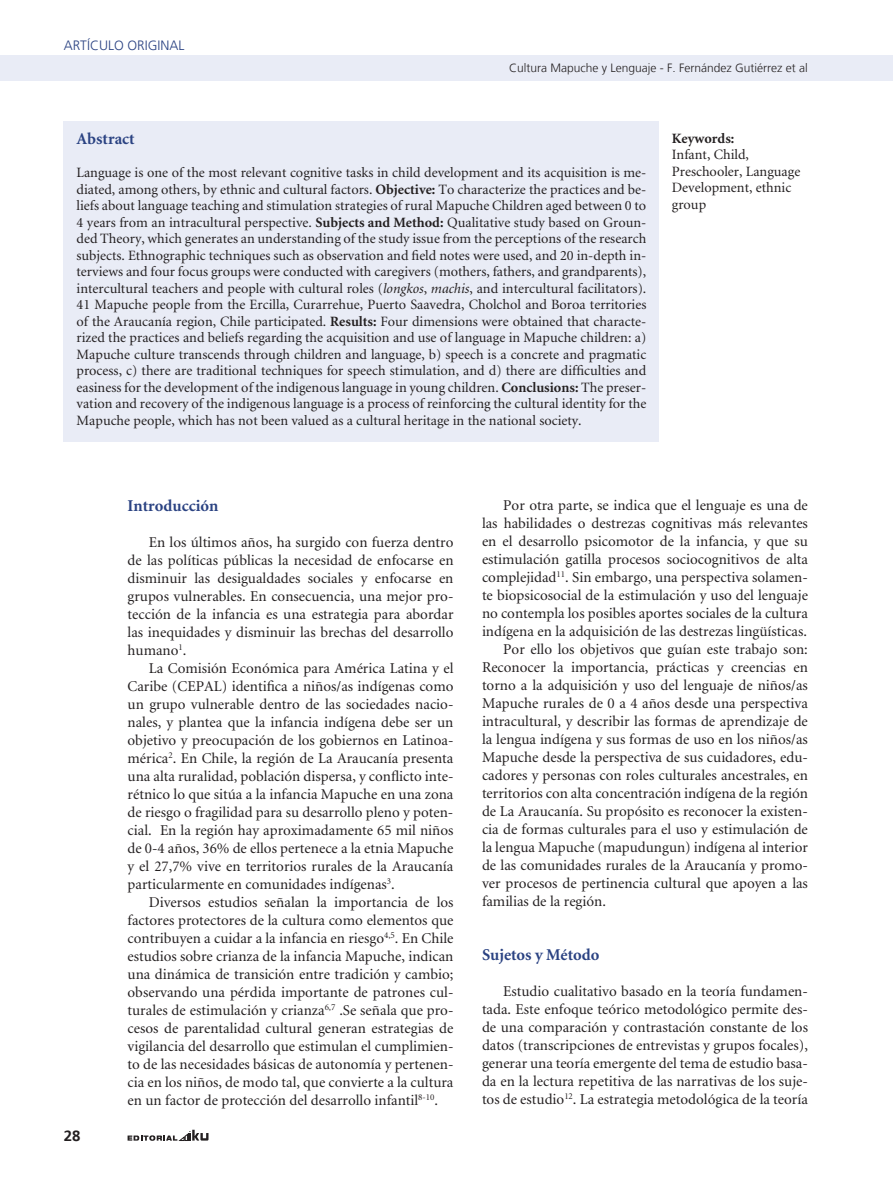
<style>
.page{position:relative;width:893px;height:1191px;background:#fff}
.page>*{position:absolute;margin:0;border:0;box-sizing:border-box;transform-origin:0 0}
.t1{font:700 16.5px "Minion";color:#2a4282}
.t2{font:15px/18px "Minion";color:#231f20;text-align:justify}
.t3{font:700 15px "Frutiger LT";color:#231f20}
.t4{font:14.25px/16.5px "Minion";color:#231f20}
.t5{font:700 14.25px "Minion";color:#231f20}
.t6{font:300 13.5px "Frutiger LT";color:#2a4282}
.t7{font:300 12px "Frutiger LT";color:#231f20}
.s1{font-weight:700}
.s2{font-style:italic}
</style>
<div class="page">
<div style="left:0;top:55px;width:893px;height:26px;background:#e9ecf6"></div>
<svg style="left:128px;top:1129px;width:81px;height:11px"></svg>
<div style="left:64px;top:121px;width:595px;height:321px;background:#e9ecf6"></div>
<p class="t6" style="left:64px;top:38px;width:122px">Artículo Original</p>
<p class="t7" style="left:509px;top:61px;width:300px">Cultura Mapuche y Lenguaje - F. Fernández Gutiérrez et al</p>
<p class="t1" style="left:77px;top:130px;width:60px">Abstract</p>
<p class="t4" style="left:77px;top:165px;width:571px;text-align:justify">Language is one of the most relevant cognitive tasks in child development and its acquisition is me&shy;diated, among others, by ethnic and cultural factors. <span class="s1">Objective:</span> To characterize the practices and be&shy;liefs about language teaching and stimulation strategies of rural Mapuche Children aged between 0 to 4 years from an intracultural perspective. <span class="s1">Subjects and Method:</span> Qualitative study based on Groun&shy;ded Theory, which generates an understanding of the study issue from the perceptions of the research subjects. Ethnographic techniques such as observation and field notes were used, and 20 in-depth in&shy;terviews and four focus groups were conducted with caregivers (mothers, fathers, and grandparents), intercultural teachers and people with cultural roles (<span class="s2">longkos</span>, <span class="s2">machis</span>, and intercultural facilitators).<br>41 Mapuche people from the Ercilla, Curarrehue, Puerto Saavedra, Cholchol and Boroa territories of the Araucanía region, Chile participated. <span class="s1">Results:</span> Four dimensions were obtained that characte&shy;rized the practices and beliefs regarding the acquisition and use of language in Mapuche children: a)<br>Mapuche culture transcends through children and language, b) speech is a concrete and pragmatic process, c) there are traditional techniques for speech stimulation, and d) there are difficulties and easiness for the development of the indigenous language in young children. <span class="s1">Conclusions:</span> The preser&shy;vation and recovery of the indigenous language is a process of reinforcing the cultural identity for the Mapuche people, which has not been valued as a cultural heritage in the national society.</p>
<p class="t5" style="left:672px;top:131px;width:64px">Keywords:</p>
<p class="t4" style="left:672px;top:147px;width:130px">Infant, Child,<br>Preschooler, Language<br>Development, ethnic group</p>
<p class="t3" style="left:64px;top:1127px;width:18px">28</p>
<p class="t1" style="left:128px;top:497px;width:92px">Introducción</p>
<p class="t2" style="left:128px;top:533px;width:327px;text-indent:21px">En los últimos años, ha surgido con fuerza dentro de las políticas públicas la necesidad de enfocarse en disminuir las desigualdades sociales y enfocarse en grupos vulnerables. En consecuencia, una mejor pro&shy;tección de la infancia es una estrategia para abordar las inequidades y disminuir las brechas del desarrollo humano<sup>1</sup>.</p>
<p class="t2" style="left:128px;top:659px;width:327px;text-indent:21px">La Comisión Económica para América Latina y el Caribe (CEPAL) identifica a niños/as indígenas como un grupo vulnerable dentro de las sociedades nacio&shy;nales, y plantea que la infancia indígena debe ser un objetivo y preocupación de los gobiernos en Latinoa&shy;mérica<sup>2</sup>. En Chile, la región de La Araucanía presenta una alta ruralidad, población dispersa, y conflicto inte&shy;rétnico lo que sitúa a la infancia Mapuche en una zona de riesgo o fragilidad para su desarrollo pleno y poten&shy;cial. En la región hay aproximadamente 65 mil niños de 0-4 años, 36% de ellos pertenece a la etnia Mapuche y el 27,7% vive en territorios rurales de la Araucanía particularmente en comunidades indígenas<sup>3</sup>.</p>
<p class="t2" style="left:128px;top:893px;width:327px;text-indent:21px">Diversos estudios señalan la importancia de los factores protectores de la cultura como elementos que contribuyen a cuidar a la infancia en riesgo<sup>4,5</sup>. En Chile estudios sobre crianza de la infancia Mapuche, indican una dinámica de transición entre tradición y cambio; observando una pérdida importante de patrones cul&shy;turales de estimulación y crianza<sup>6,7</sup> .Se señala que pro&shy;cesos de parentalidad cultural generan estrategias de vigilancia del desarrollo que estimulan el cumplimien&shy;to de las necesidades básicas de autonomía y pertenen&shy;cia en los niños, de modo tal, que convierte a la cultura en un factor de protección del desarrollo infantil<sup>8-10</sup>.</p>
<p class="t2" style="left:503px;top:496px;width:306px">Por otra parte, se indica que el lenguaje es una de</p>
<p class="t2" style="left:482px;top:514px;width:327px">las habilidades o destrezas cognitivas más relevantes</p>
<p class="t2" style="left:482px;top:532px;width:327px">en el desarrollo psicomotor de la infancia, y que su</p>
<p class="t2" style="left:482px;top:550px;width:327px">estimulación gatilla procesos sociocognitivos de alta</p>
<p class="t2" style="left:482px;top:568px;width:327px">complejidad<sup>11</sup>. Sin embargo, una perspectiva solamen-</p>
<p class="t2" style="left:482px;top:586px;width:327px">te biopsicosocial de la estimulación y uso del lenguaje</p>
<p class="t2" style="left:482px;top:604px;width:327px">no contempla los posibles aportes sociales de la cultura</p>
<p class="t2" style="left:482px;top:622px;width:327px">indígena en la adquisición de las destrezas lingüísticas.</p>
<p class="t2" style="left:503px;top:640px;width:306px">Por ello los objetivos que guían este trabajo son:</p>
<p class="t2" style="left:482px;top:658px;width:327px">Reconocer la importancia, prácticas y creencias en</p>
<p class="t2" style="left:482px;top:676px;width:327px">torno a la adquisición y uso del lenguaje de niños/as</p>
<p class="t2" style="left:482px;top:694px;width:327px">Mapuche rurales de 0 a 4 años desde una perspectiva</p>
<p class="t2" style="left:482px;top:712px;width:327px">intracultural, y describir las formas de aprendizaje de</p>
<p class="t2" style="left:482px;top:730px;width:327px">la lengua indígena y sus formas de uso en los niños/as</p>
<p class="t2" style="left:482px;top:748px;width:327px">Mapuche desde la perspectiva de sus cuidadores, edu-</p>
<p class="t2" style="left:482px;top:766px;width:327px">cadores y personas con roles culturales ancestrales, en</p>
<p class="t2" style="left:482px;top:784px;width:327px">territorios con alta concentración indígena de la región</p>
<p class="t2" style="left:482px;top:802px;width:327px">de La Araucanía. Su propósito es reconocer la existen-</p>
<p class="t2" style="left:482px;top:820px;width:327px">cia de formas culturales para el uso y estimulación de</p>
<p class="t2" style="left:482px;top:838px;width:327px">la lengua Mapuche (mapudungun) indígena al interior</p>
<p class="t2" style="left:482px;top:856px;width:327px">de las comunidades rurales de la Araucanía y promo-</p>
<p class="t2" style="left:482px;top:874px;width:327px">ver procesos de pertinencia cultural que apoyen a las</p>
<p class="t2" style="left:482px;top:892px;width:126px">familias de la región.</p>
<p class="t1" style="left:482px;top:946px;width:119px">Sujetos y Método</p>
<p class="t2" style="left:482px;top:982px;width:327px;text-indent:21px">Estudio cualitativo basado en la teoría fundamen&shy;tada. Este enfoque teórico metodológico permite des&shy;de una comparación y contrastación constante de los datos (transcripciones de entrevistas y grupos focales), generar una teoría emergente del tema de estudio basa&shy;da en la lectura repetitiva de las narrativas de los suje&shy;tos de estudio<sup>12</sup>. La estrategia metodológica de la teoría</p>
</div>
